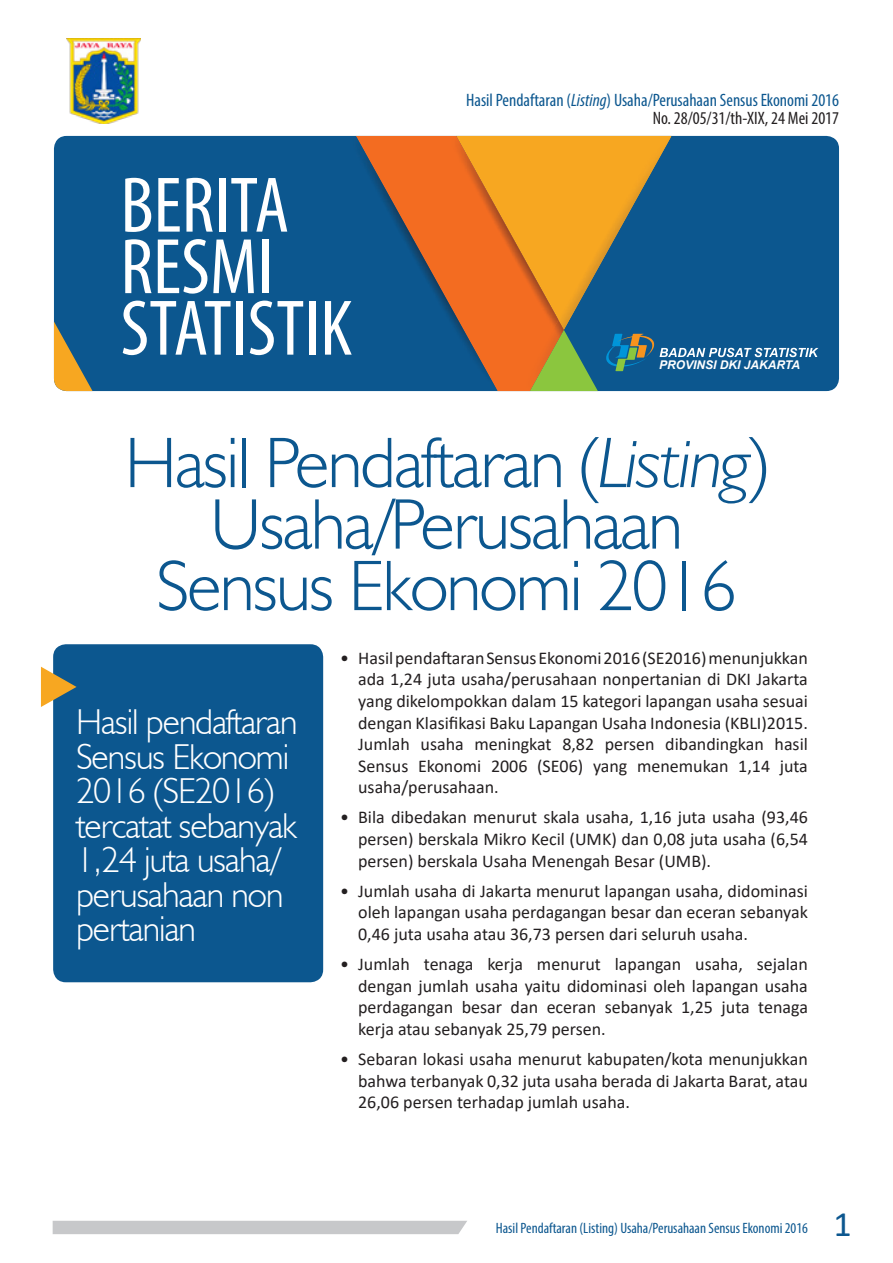
<style>
.page{position:relative;width:893px;height:1263px;background:#fff}
.page>*{position:absolute;margin:0;border:0;box-sizing:border-box;transform-origin:0 0}
.t1{font:condensed 79.5px "Myriad Pro";color:#fff}
.t2{font:300 72px/61.5px "Humanist 521 BT";letter-spacing:-.025em;color:#0c578f;text-align:center}
.t3{font:300 36px/34.5px "Humanist 521 BT";letter-spacing:-.025em;color:#fff}
.t4{font:36px "Calibri";color:#0c578f}
.t5{font:18px/21.6px "Calibri";color:#231f20;text-align:justify}
.t6{font:condensed 18px "Myriad Pro";color:#0c578f}
.t7{font:condensed 18px "Myriad Pro";color:#231f20}
.t8{font:condensed 15px "Myriad Pro";color:#0c578f}
.t9{font:italic 700 12px "Arial";color:#fff}
.s1{font-style:italic}
</style>
<div class="page">
<div style="left:53px;top:1221px;width:414px;height:13px;background:#c7c8ca"></div>
<div style="left:54px;top:136px;width:785px;height:255px;background:#0c578f;border-radius:13px"></div>
<img style="left:356px;top:137px;width:100px;height:190px">
<svg style="left:54px;top:322px;width:39px;height:69px"></svg>
<svg style="left:456px;top:136px;width:362px;height:255px"></svg>
<div style="left:53px;top:644px;width:270px;height:338px;background:#0c578f;border-radius:13px"></div>
<svg style="left:41px;top:667px;width:36px;height:40px"></svg>
<img style="left:66px;top:39px;width:74px;height:85px">
<p class="t1" style="left:120px;top:157px;width:170px">BERITA</p>
<p class="t1" style="left:120px;top:219px;width:154px">RESMI</p>
<p class="t1" style="left:120px;top:280px;width:233px">STATISTIK</p>
<p class="t6" style="left:466px;top:89px;width:374px">Hasil Pendaftaran (<span class="s1">Listing</span>) Usaha/Perusahaan Sensus Ekonomi 2016</p>
<p class="t7" style="left:653px;top:107px;width:188px">No. 28/05/31/th-XIX, 24 Mei 2017</p>
<p class="t9" style="left:659px;top:357px;width:142px">PROVINSI DKI JAKARTA</p>
<p class="t2" style="left:125px;top:430px;width:645px">Hasil Pendaftaran (<span class="s1">Listing</span>)<br>Usaha/Perusahaan</p>
<p class="t2" style="left:156px;top:553px;width:583px">Sensus Ekonomi 2016</p>
<p class="t3" style="left:76px;top:704px;width:223px">Hasil pendaftaran<br>Sensus Ekonomi<br>2016 (SE2016) tercatat sebanyak<br>1,24 juta usaha/ perusahaan non pertanian</p>
<p class="t5" style="left:358px;top:646px;width:451px;text-indent:-18px">• Hasil pendaftaran Sensus Ekonomi 2016 (SE2016) menunjukkan ada 1,24 juta usaha/perusahaan nonpertanian di DKI Jakarta yang dikelompokkan dalam 15 kategori lapangan usaha sesuai dengan Klasifikasi Baku Lapangan Usaha Indonesia (KBLI)2015.<br>Jumlah usaha meningkat 8,82 persen dibandingkan hasil Sensus Ekonomi 2006 (SE06) yang menemukan 1,14 juta usaha/perusahaan.</p>
<p class="t5" style="left:358px;top:806px;width:451px;text-indent:-18px">• Bila dibedakan menurut skala usaha, 1,16 juta usaha (93,46 persen) berskala Mikro Kecil (UMK) dan 0,08 juta usaha (6,54 persen) berskala Usaha Menengah Besar (UMB).</p>
<p class="t5" style="left:358px;top:879px;width:451px;text-indent:-18px">• Jumlah usaha di Jakarta menurut lapangan usaha, didominasi oleh lapangan usaha perdagangan besar dan eceran sebanyak 0,46 juta usaha atau 36,73 persen dari seluruh usaha.</p>
<p class="t5" style="left:358px;top:953px;width:451px;text-indent:-18px">• Jumlah tenaga kerja menurut lapangan usaha, sejalan dengan jumlah usaha yaitu didominasi oleh lapangan usaha perdagangan besar dan eceran sebanyak 1,25 juta tenaga kerja atau sebanyak 25,79 persen.</p>
<p class="t5" style="left:358px;top:1048px;width:451px;text-indent:-18px">• Sebaran lokasi usaha menurut kabupaten/kota menunjukkan bahwa terbanyak 0,32 juta usaha berada di Jakarta Barat, atau 26,06 persen terhadap jumlah usaha.</p>
<p class="t8" style="left:496px;top:1219px;width:314px">Hasil Pendaftaran (Listing) Usaha/Perusahaan Sensus Ekonomi 2016</p>
<p class="t4" style="left:834px;top:1199px;width:20px">1</p>
</div>
